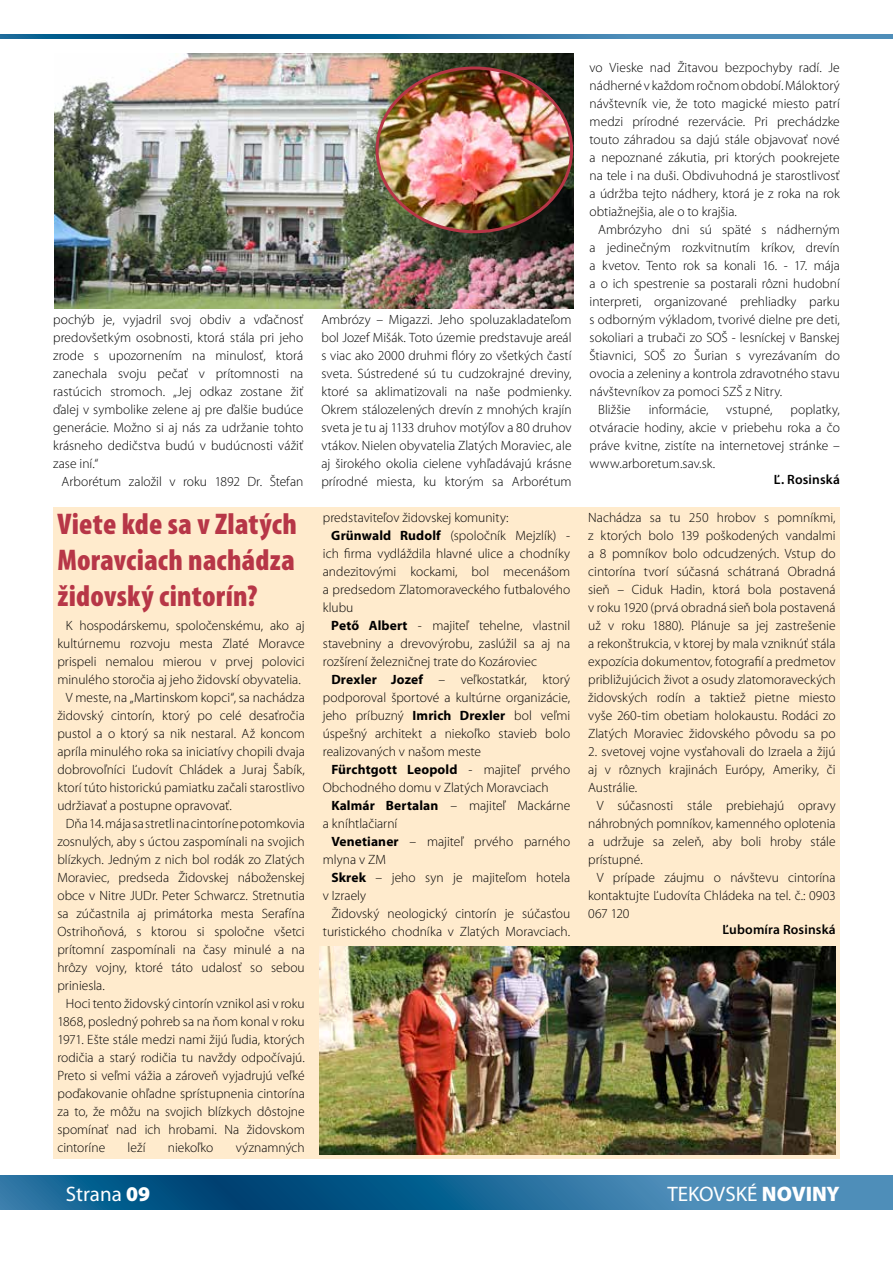
<style>
.page{position:relative;width:893px;height:1263px;background:#fff}
.page>*{position:absolute;margin:0;border:0;box-sizing:border-box;transform-origin:0 0}
.t1{font:900 condensed 30px/36px "Mini Pro";letter-spacing:.01em;color:#b73647;text-align:justify}
.t2{font:21px "Mini Pro";color:#fff}
.t3{font:300 13.5px/18px "Mini Pro";color:#000;text-align:justify}
.t4{font:700 13.5px "Mini Pro";letter-spacing:.01em;color:#000}
.t5{font:600 13.5px "Mini Pro";letter-spacing:.01em;color:#000}
.s1{font-weight:700}
.s2{font-weight:300}
.s3{font-weight:900}
</style>
<div class="page">
<svg style="left:0;top:1176px;width:893px;height:34px;background:#226c9a"></svg>
<svg style="left:0;top:34px;width:893px;height:4px;background:#246d9c"></svg>
<div style="left:53px;top:507px;width:787px;height:652px;background:#ffebcd"></div>
<img style="left:320px;top:946px;width:516px;height:208px">
<img style="left:55px;top:53px;width:518px;height:255px">
<img style="left:377px;top:68px;width:195px;height:164px">
<p class="t3" style="left:53px;top:311px;width:252px">pochýb je, vyjadril svoj obdiv a vďačnosť predovšetkým osobnosti, ktorá stála pri jeho zrode s upozornením na minulosť, ktorá zanechala svoju pečať v prítomnosti na rastúcich stromoch. „Jej odkaz zostane žiť ďalej v symbolike zelene aj pre ďalšie budúce generácie. Možno si aj nás za udržanie tohto krásneho dedičstva budú v budúcnosti vážiť zase iní.“</p>
<p class="t3" style="left:62px;top:473px;width:243px">Arborétum založil v roku 1892 Dr. Štefan</p>
<h1 class="t1" style="left:57px;top:506px;width:241px">Viete kde sa v Zlatých Moravciach nachádza židovský cintorín?</h1>
<p class="t3" style="left:66px;top:617px;width:240px">K hospodárskemu, spoločenskému, ako aj</p>
<p class="t3" style="left:57px;top:635px;width:249px">kultúrnemu rozvoju mesta Zlaté Moravce</p>
<p class="t3" style="left:57px;top:653px;width:249px">prispeli nemalou mierou v prvej polovici</p>
<p class="t3" style="left:57px;top:671px;width:245px">minulého storočia aj jeho židovskí obyvatelia.</p>
<p class="t3" style="left:66px;top:689px;width:240px">V meste, na „Martinskom kopci“, sa nachádza</p>
<p class="t3" style="left:57px;top:707px;width:249px">židovský cintorín, ktorý po celé desaťročia</p>
<p class="t3" style="left:57px;top:725px;width:249px">pustol a o ktorý sa nik nestaral. Až koncom</p>
<p class="t3" style="left:57px;top:743px;width:249px">apríla minulého roka sa iniciatívy chopili dvaja</p>
<p class="t3" style="left:57px;top:761px;width:249px">dobrovoľníci Ľudovít Chládek a Juraj Šabík,</p>
<p class="t3" style="left:57px;top:779px;width:249px">ktorí túto historickú pamiatku začali starostlivo</p>
<p class="t3" style="left:57px;top:797px;width:176px">udržiavať a postupne opravovať.</p>
<p class="t3" style="left:66px;top:815px;width:240px">Dňa 14. mája sa stretli na cintoríne potomkovia</p>
<p class="t3" style="left:57px;top:833px;width:249px">zosnulých, aby s úctou zaspomínali na svojich</p>
<p class="t3" style="left:57px;top:851px;width:249px">blízkych. Jedným z nich bol rodák zo Zlatých</p>
<p class="t3" style="left:57px;top:869px;width:249px">Moraviec, predseda Židovskej náboženskej</p>
<p class="t3" style="left:57px;top:887px;width:249px">obce v Nitre JUDr. Peter Schwarcz. Stretnutia</p>
<p class="t3" style="left:57px;top:905px;width:249px">sa zúčastnila aj primátorka mesta Serafína</p>
<p class="t3" style="left:57px;top:923px;width:249px">Ostrihoňová, s ktorou si spoločne všetci</p>
<p class="t3" style="left:57px;top:941px;width:249px">prítomní zaspomínali na časy minulé a na</p>
<p class="t3" style="left:57px;top:959px;width:249px">hrôzy vojny, ktoré táto udalosť so sebou</p>
<p class="t3" style="left:57px;top:977px;width:49px">priniesla.</p>
<p class="t3" style="left:66px;top:995px;width:240px">Hoci tento židovský cintorín vznikol asi v roku</p>
<p class="t3" style="left:57px;top:1013px;width:249px">1868, posledný pohreb sa na ňom konal v roku</p>
<p class="t3" style="left:57px;top:1031px;width:249px">1971. Ešte stále medzi nami žijú ľudia, ktorých</p>
<p class="t3" style="left:57px;top:1049px;width:249px">rodičia a starý rodičia tu navždy odpočívajú.</p>
<p class="t3" style="left:57px;top:1067px;width:249px">Preto si veľmi vážia a zároveň vyjadrujú veľké</p>
<p class="t3" style="left:57px;top:1085px;width:249px">poďakovanie ohľadne sprístupnenia cintorína</p>
<p class="t3" style="left:57px;top:1103px;width:249px">za to, že môžu na svojich blízkych dôstojne</p>
<p class="t3" style="left:57px;top:1121px;width:249px">spomínať nad ich hrobami. Na židovskom</p>
<p class="t3" style="left:57px;top:1139px;width:49px">cintoríne</p>
<p class="t3" style="left:128px;top:1139px;width:19px">leží</p>
<p class="t3" style="left:168px;top:1139px;width:47px">niekoľko</p>
<p class="t3" style="left:236px;top:1139px;width:71px">významných</p>
<p class="t3" style="left:321px;top:311px;width:252px">Ambrózy – Migazzi. Jeho spoluzakladateľom bol Jozef Mišák. Toto územie predstavuje areál s viac ako 2000 druhmi flóry zo všetkých častí sveta. Sústredené sú tu cudzokrajné dreviny, ktoré sa aklimatizovali na naše podmienky.<br>Okrem stálozelených drevín z mnohých krajín sveta je tu aj 1133 druhov motýľov a 80 druhov vtákov. Nielen obyvatelia Zlatých Moraviec, ale aj širokého okolia cielene vyhľadávajú krásne prírodné miesta, ku ktorým sa Arborétum</p>
<p class="t3" style="left:323px;top:509px;width:187px">predstaviteľov židovskej komunity:</p>
<p class="t3" style="left:331px;top:527px;width:240px"><span class="s1">Grünwald Rudolf</span> (spoločník Mejzlík) -</p>
<p class="t3" style="left:323px;top:545px;width:249px">ich firma vydláždila hlavné ulice a chodníky</p>
<p class="t3" style="left:323px;top:563px;width:249px">andezitovými kockami, bol mecenášom</p>
<p class="t3" style="left:323px;top:581px;width:249px">a predsedom Zlatomoraveckého futbalového</p>
<p class="t3" style="left:323px;top:599px;width:32px">klubu</p>
<p class="t3" style="left:331px;top:617px;width:240px"><span class="s1">Pető Albert</span> - majiteľ tehelne, vlastnil</p>
<p class="t3" style="left:323px;top:635px;width:249px">stavebniny a drevovýrobu, zaslúžil sa aj na</p>
<p class="t3" style="left:323px;top:653px;width:216px">rozšírení železničnej trate do Kozároviec</p>
<p class="t3" style="left:331px;top:671px;width:240px"><span class="s1">Drexler Jozef</span> – veľkostatkár, ktorý</p>
<p class="t3" style="left:323px;top:689px;width:249px">podporoval športové a kultúrne organizácie,</p>
<p class="t3" style="left:323px;top:707px;width:249px">jeho príbuzný <span class="s1">Imrich Drexler</span> bol veľmi</p>
<p class="t3" style="left:323px;top:725px;width:249px">úspešný architekt a niekoľko stavieb bolo</p>
<p class="t3" style="left:323px;top:743px;width:160px">realizovaných v našom meste</p>
<p class="t4" style="left:331px;top:762px;width:240px">Fürchtgott Leopold <span class="s2">- majiteľ prvého</span></p>
<p class="t3" style="left:323px;top:779px;width:227px">Obchodného domu v Zlatých Moravciach</p>
<p class="t3" style="left:331px;top:797px;width:240px"><span class="s1">Kalmár Bertalan</span> – majiteľ Mackárne</p>
<p class="t3" style="left:323px;top:815px;width:76px">a kníhtlačiarní</p>
<p class="t3" style="left:331px;top:833px;width:240px"><span class="s1">Venetianer</span> – majiteľ prvého parného</p>
<p class="t3" style="left:323px;top:851px;width:65px">mlyna v ZM</p>
<p class="t3" style="left:331px;top:869px;width:240px"><span class="s1">Skrek</span> – jeho syn je majiteľom hotela</p>
<p class="t3" style="left:323px;top:886px;width:45px">v Izraely</p>
<p class="t3" style="left:331px;top:904px;width:240px">Židovský neologický cintorín je súčasťou</p>
<p class="t3" style="left:323px;top:922px;width:249px">turistického chodníka v Zlatých Moravciach.</p>
<p class="t3" style="left:590px;top:59px;width:252px">vo Vieske nad Žitavou bezpochyby radí. Je nádherné v každom ročnom období. Máloktorý návštevník vie, že toto magické miesto patrí medzi prírodné rezervácie. Pri prechádzke touto záhradou sa dajú stále objavovať nové a nepoznané zákutia, pri ktorých pookrejete na tele i na duši. Obdivuhodná je starostlivosť a údržba tejto nádhery, ktorá je z roka na rok obtiažnejšia, ale o to krajšia.</p>
<p class="t3" style="left:598px;top:221px;width:243px">Ambrózyho dni sú späté s nádherným</p>
<p class="t3" style="left:590px;top:239px;width:252px">a jedinečným rozkvitnutím kríkov, drevín</p>
<p class="t3" style="left:590px;top:257px;width:252px">a kvetov. Tento rok sa konali 16. - 17. mája</p>
<p class="t3" style="left:590px;top:275px;width:252px">a o ich spestrenie sa postarali rôzni hudobní</p>
<p class="t3" style="left:590px;top:293px;width:252px">interpreti, organizované prehliadky parku</p>
<p class="t3" style="left:590px;top:311px;width:252px">s odborným výkladom, tvorivé dielne pre deti,</p>
<p class="t3" style="left:590px;top:329px;width:252px">sokoliari a trubači zo SOŠ - lesníckej v Banskej</p>
<p class="t3" style="left:590px;top:347px;width:252px">Štiavnici, SOŠ zo Šurian s vyrezávaním do</p>
<p class="t3" style="left:590px;top:365px;width:252px">ovocia a zeleniny a kontrola zdravotného stavu</p>
<p class="t3" style="left:590px;top:383px;width:194px">návštevníkov za pomoci SZŠ z Nitry.</p>
<p class="t3" style="left:598px;top:401px;width:34px">Bližšie</p>
<p class="t3" style="left:649px;top:401px;width:61px">informácie,</p>
<p class="t3" style="left:726px;top:401px;width:48px">vstupné,</p>
<p class="t3" style="left:590px;top:401px;width:252px;text-indent:201px">poplatky, otváracie hodiny, akcie v priebehu roka a čo práve kvitne, zistíte na internetovej stránke – www.arboretum.sav.sk.</p>
<p class="t5" style="left:774px;top:472px;width:67px">Ľ. Rosinská</p>
<p class="t3" style="left:588px;top:508px;width:249px">Nachádza sa tu 250 hrobov s pomníkmi, z ktorých bolo 139 poškodených vandalmi a 8 pomníkov bolo odcudzených. Vstup do cintorína tvorí súčasná schátraná Obradná sieň – Ciduk Hadin, ktorá bola postavená v roku 1920 (prvá obradná sieň bola postavená už v roku 1880). Plánuje sa jej zastrešenie a rekonštrukcia, v ktorej by mala vzniknúť stála expozícia dokumentov, fotografií a predmetov približujúcich život a osudy zlatomoraveckých židovských rodín a taktiež pietne miesto vyše 260-tim obetiam holokaustu. Rodáci zo Zlatých Moraviec židovského pôvodu sa po</p>
<p class="t3" style="left:588px;top:742px;width:249px">2. svetovej vojne vysťahovali do Izraela a žijú aj v rôznych krajinách Európy, Ameriky, či Austrálie.</p>
<p class="t3" style="left:588px;top:796px;width:249px;text-indent:9px">V súčasnosti stále prebiehajú opravy náhrobných pomníkov, kamenného oplotenia a udržuje sa zeleň, aby boli hroby stále prístupné.</p>
<p class="t3" style="left:588px;top:868px;width:249px;text-indent:8px">V prípade záujmu o návštevu cintorína kontaktujte Ľudovíta Chládeka na tel. č.: 0903<br>067 120</p>
<p class="t5" style="left:722px;top:922px;width:115px">Ľubomíra Rosinská</p>
<h2 class="t2" style="left:66px;top:1182px;width:86px">Strana <span class="s3">09</span></h2>
<h2 class="t2" style="left:667px;top:1182px;width:174px">TEKOVSKÉ <span class="s3">NOVINY</span></h2>
</div>
